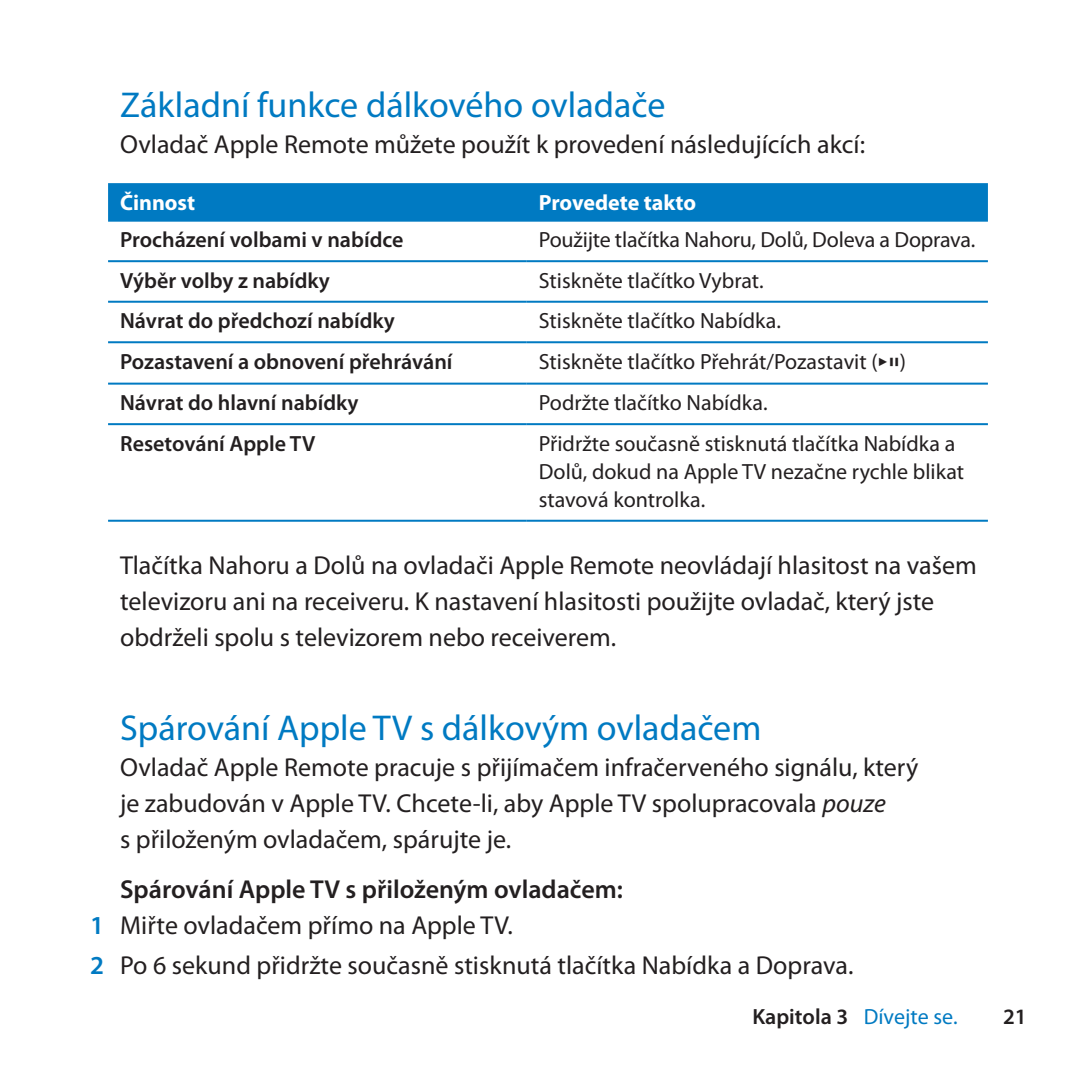
<style>
.page{position:relative;width:1078px;height:1078px;background:#fff}
.page>*{position:absolute;margin:0;border:0;box-sizing:border-box;transform-origin:0 0}
.t1{font:36px "Myriad Pro";color:#007ac2}
.t2{font:26px/36px "Myriad Pro";color:#231f20}
.t3{font:600 26px/36px "Myriad Pro";color:#231f20}
.t4{font:22px/28px "Myriad Pro";color:#231f20}
.t5{font:600 22px "Myriad Pro";color:#231f20}
.t6{font:700 22px "Myriad Pro";color:#fff}
.t7{font:22px "Myriad Pro";color:#007ac2}
.s1{font-family:"Apple Icon Four"}
.s2{font-style:italic}
.s3{color:#007ac2}
.s4{font-weight:400}
.s5{font-weight:600;color:#007ac2}
.s6{font-weight:600;color:#231f20}
</style>
<div class="page">
<div style="left:108px;top:183px;width:879px;height:38px;background:#007ac2"></div>
<hr style="left:108px;top:300px;width:418px;height:2px;background:#007ac2">
<hr style="left:526px;top:300px;width:461px;height:2px;background:#007ac2">
<hr style="left:108px;top:341px;width:418px;height:2px;background:#007ac2">
<hr style="left:526px;top:341px;width:461px;height:2px;background:#007ac2">
<hr style="left:108px;top:382px;width:418px;height:2px;background:#007ac2">
<hr style="left:526px;top:382px;width:461px;height:2px;background:#007ac2">
<hr style="left:108px;top:423px;width:418px;height:2px;background:#007ac2">
<hr style="left:526px;top:423px;width:461px;height:2px;background:#007ac2">
<hr style="left:108px;top:519px;width:418px;height:2px;background:#007ac2">
<hr style="left:526px;top:519px;width:461px;height:2px;background:#007ac2">
<hr style="left:108px;top:260px;width:418px;height:2px;background:#007ac2">
<hr style="left:526px;top:260px;width:461px;height:2px;background:#007ac2">
<h1 class="t1" style="left:120px;top:83px;width:546px">Základní funkce dálkového ovladače</h1>
<p class="t2" style="left:120px;top:126px;width:746px">Ovladač Apple Remote můžete použít k provedení následujících akcí:</p>
<p class="t6" style="left:120px;top:188px;width:77px">Činnost</p>
<p class="t6" style="left:538px;top:188px;width:159px">Provedete takto</p>
<p class="t5" style="left:120px;top:226px;width:285px">Procházení volbami v nabídce</p>
<p class="t4" style="left:538px;top:225px;width:438px">Použijte tlačítka Nahoru, Dolů, Doleva a Doprava.</p>
<p class="t5" style="left:120px;top:266px;width:211px">Výběr volby z nabídky</p>
<p class="t4" style="left:538px;top:266px;width:226px">Stiskněte tlačítko Vybrat.</p>
<p class="t5" style="left:120px;top:307px;width:276px">Návrat do předchozí nabídky</p>
<p class="t4" style="left:538px;top:306px;width:244px">Stiskněte tlačítko Nabídka.</p>
<p class="t5" style="left:120px;top:347px;width:334px">Pozastavení a obnovení přehrávání</p>
<p class="t4" style="left:538px;top:347px;width:369px">Stiskněte tlačítko Přehrát/Pozastavit (<span class="s1">’</span>)</p>
<p class="t5" style="left:120px;top:388px;width:240px">Návrat do hlavní nabídky</p>
<p class="t4" style="left:538px;top:388px;width:230px">Podržte tlačítko Nabídka.</p>
<p class="t5" style="left:120px;top:429px;width:197px">Resetování Apple TV</p>
<p class="t4" style="left:538px;top:429px;width:427px">Přidržte současně stisknutá tlačítka Nabídka a<br>Dolů, dokud na Apple TV nezačne rychle blikat stavová kontrolka.</p>
<p class="t2" style="left:120px;top:546px;width:858px">Tlačítka Nahoru a Dolů na ovladači Apple Remote neovládají hlasitost na vašem televizoru ani na receiveru. K nastavení hlasitosti použijte ovladač, který jste obdrželi spolu s televizorem nebo receiverem.</p>
<h1 class="t1" style="left:120px;top:705px;width:642px">Spárování Apple TV s dálkovým ovladačem</h1>
<p class="t2" style="left:120px;top:748px;width:799px">Ovladač Apple Remote pracuje s přijímačem infračerveného signálu, který je zabudován v Apple TV. Chcete-li, aby Apple TV spolupracovala <span class="s2">pouze<br></span>s přiloženým ovladačem, spárujte je.</p>
<p class="t3" style="left:90px;top:870px;width:534px;text-indent:30px">Spárování Apple TV s přiloženým ovladačem:<br><span class="s3">1</span> <span class="s4">Miřte ovladačem přímo na Apple TV.</span></p>
<p class="t2" style="left:90px;top:946px;width:764px"><span class="s5">2</span> Po 6 sekund přidržte současně stisknutá tlačítka Nabídka a Doprava.</p>
<p class="t7" style="left:752px;top:1002px;width:207px"><span class="s6">Kapitola 3</span> Dívejte se.</p>
<p class="t5" style="left:1002px;top:1002px;width:25px">21</p>
</div>
